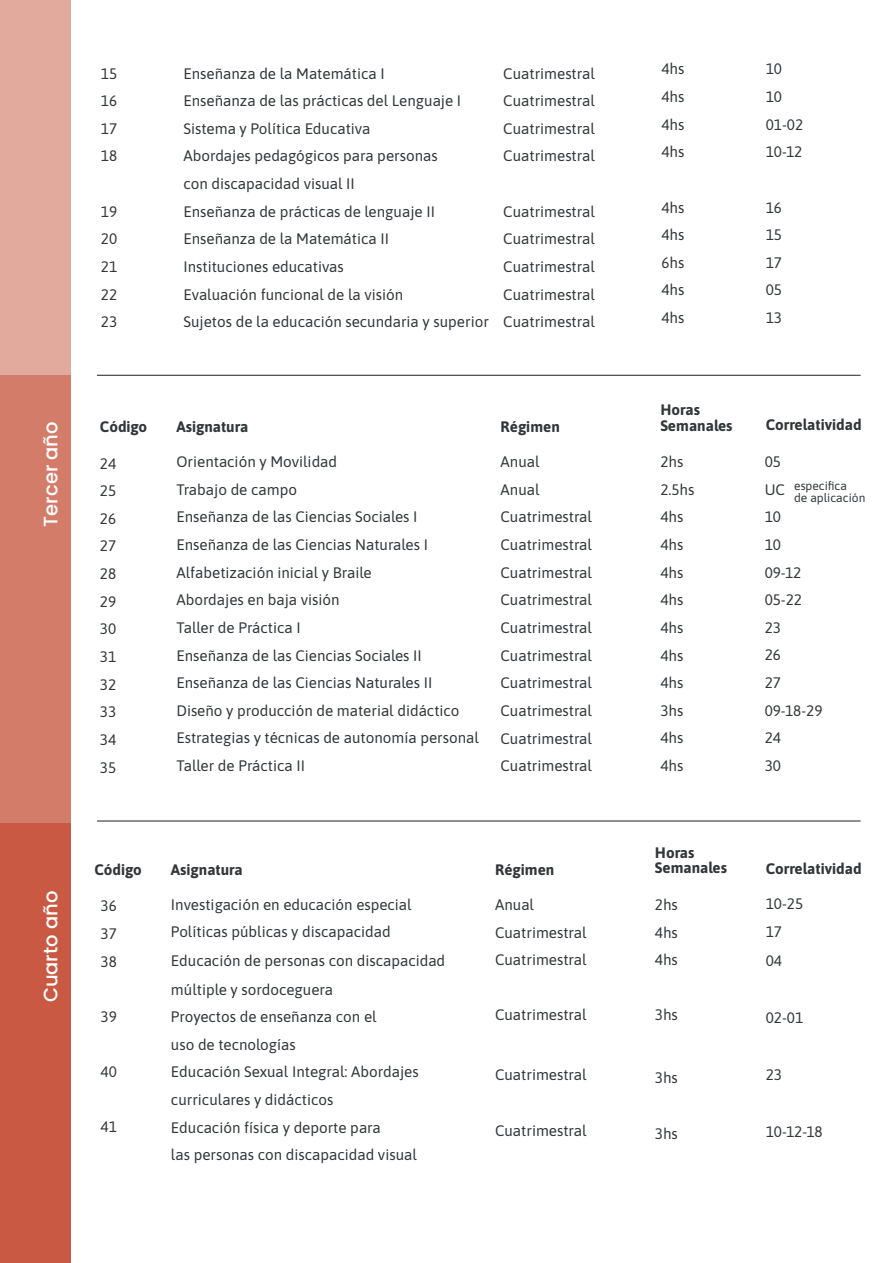
<style>
.page{position:relative;width:893px;height:1263px;background:#fff}
.page>*{position:absolute;margin:0;border:0;box-sizing:border-box;transform-origin:0 0}
.t1{font:500 19.5px "Poppins";color:#fff}
.t2{font:15.15px/27.6px "Asap";color:#333739;text-align:justify}
.t3{font:700 15.15px/15.1px "Asap";color:#333739}
.t4{font:12px/12px "Asap";color:#333739}
</style>
<div class="page">
<div style="left:0;top:375px;width:70px;height:888px;background:#d47c6a"></div>
<div style="left:0;top:822px;width:70px;height:441px;background:#c95942"></div>
<div style="left:0;top:0;width:70px;height:375px;background:#e2a99d"></div>
<hr style="left:97px;top:375px;width:764px;height:1px;background:#231f20">
<hr style="left:97px;top:821px;width:764px;height:1px;background:#231f20">
<p class="t1" style="left:39px;top:527px;width:107px;rotate:-90deg">Tercer año</p>
<p class="t1" style="left:39px;top:1002px;width:113px;rotate:-90deg">Cuarto año</p>
<p class="t2" style="left:101px;top:59px;width:18px">15<br>16<br>17<br>18</p>
<p class="t2" style="left:101px;top:197px;width:18px">19<br>20<br>21<br>22<br>23</p>
<p class="t2" style="left:183px;top:59px;width:307px;text-align:left">Enseñanza de la Matemática I<br>Enseñanza de las prácticas del Lenguaje I Sistema y Política Educativa<br>Abordajes pedagógicos para personas<br>con discapacidad visual II<br>Enseñanza de prácticas de lenguaje II Enseñanza de la Matemática II<br>Instituciones educativas<br>Evaluación funcional de la visión<br>Sujetos de la educación secundaria y superior</p>
<p class="t2" style="left:503px;top:59px;width:93px">Cuatrimestral Cuatrimestral Cuatrimestral Cuatrimestral</p>
<p class="t2" style="left:503px;top:197px;width:93px">Cuatrimestral Cuatrimestral Cuatrimestral Cuatrimestral Cuatrimestral</p>
<p class="t3" style="left:100px;top:419px;width:49px">Código</p>
<p class="t3" style="left:176px;top:419px;width:73px">Asignatura</p>
<p class="t3" style="left:501px;top:419px;width:61px">Régimen</p>
<p class="t2" style="left:661px;top:54px;width:24px">4hs 4hs 4hs 4hs</p>
<p class="t2" style="left:661px;top:193px;width:24px">4hs 4hs 6hs 4hs 4hs</p>
<p class="t3" style="left:660px;top:402px;width:74px">Horas<br>Semanales</p>
<p class="t2" style="left:766px;top:54px;width:39px;text-align:left">10<br>10<br>01-02<br>10-12</p>
<p class="t2" style="left:766px;top:193px;width:18px">16<br>15<br>17<br>05<br>13</p>
<p class="t3" style="left:766px;top:417px;width:97px">Correlatividad</p>
<p class="t2" style="left:176px;top:447px;width:304px;text-align:left">Orientación y Movilidad<br>Trabajo de campo<br>Enseñanza de las Ciencias Sociales I<br>Enseñanza de las Ciencias Naturales I<br>Alfabetización inicial y Braile<br>Abordajes en baja visión<br>Taller de Práctica I<br>Enseñanza de las Ciencias Sociales II<br>Enseñanza de las Ciencias Naturales II<br>Diseño y producción de material didáctico<br>Estrategias y técnicas de autonomía personal<br>Taller de Práctica II</p>
<p class="t2" style="left:501px;top:447px;width:93px;text-align:left">Anual<br>Anual<br>Cuatrimestral<br>Cuatrimestral<br>Cuatrimestral<br>Cuatrimestral<br>Cuatrimestral<br>Cuatrimestral<br>Cuatrimestral<br>Cuatrimestral<br>Cuatrimestral<br>Cuatrimestral</p>
<p class="t2" style="left:660px;top:447px;width:36px;text-align:left">2hs<br>2.5hs<br>4hs<br>4hs<br>4hs<br>4hs<br>4hs<br>4hs<br>4hs<br>3hs<br>4hs<br>4hs</p>
<p class="t2" style="left:100px;top:449px;width:18px">24<br>25<br>26<br>27<br>28<br>29<br>30<br>31<br>32<br>33<br>34<br>35</p>
<p class="t2" style="left:765px;top:447px;width:59px;text-align:left">05<br>UC<br>10<br>10<br>09-12<br>05-22<br>23<br>26<br>27<br>09-18-29<br>24<br>30</p>
<p class="t4" style="left:794px;top:479px;width:73px">especifica<br>de aplicación</p>
<p class="t3" style="left:95px;top:861px;width:49px">Código</p>
<p class="t3" style="left:171px;top:861px;width:73px">Asignatura</p>
<p class="t3" style="left:495px;top:861px;width:61px">Régimen</p>
<p class="t3" style="left:655px;top:844px;width:74px">Horas<br>Semanales</p>
<p class="t3" style="left:766px;top:860px;width:97px">Correlatividad</p>
<p class="t2" style="left:101px;top:891px;width:18px">36<br>37<br>38</p>
<p class="t2" style="left:101px;top:1002px;width:18px">39</p>
<p class="t2" style="left:101px;top:1057px;width:18px">40</p>
<p class="t2" style="left:101px;top:1112px;width:18px">41</p>
<p class="t2" style="left:171px;top:890px;width:276px;text-align:left">Investigación en educación especial<br>Políticas públicas y discapacidad<br>Educación de personas con discapacidad múltiple y sordoceguera<br>Proyectos de enseñanza con el<br>uso de tecnologías<br>Educación Sexual Integral: Abordajes curriculares y didácticos<br>Educación física y deporte para<br>las personas con discapacidad visual</p>
<p class="t2" style="left:495px;top:890px;width:93px;text-align:left">Anual<br>Cuatrimestral<br>Cuatrimestral</p>
<p class="t2" style="left:495px;top:1000px;width:93px">Cuatrimestral</p>
<p class="t2" style="left:495px;top:1060px;width:93px">Cuatrimestral</p>
<p class="t2" style="left:495px;top:1116px;width:93px">Cuatrimestral</p>
<p class="t2" style="left:655px;top:890px;width:24px">2hs 4hs 4hs</p>
<p class="t2" style="left:655px;top:1000px;width:24px">3hs</p>
<p class="t2" style="left:655px;top:1063px;width:24px">3hs</p>
<p class="t2" style="left:655px;top:1119px;width:24px">3hs</p>
<p class="t2" style="left:766px;top:888px;width:39px;line-height:28.5px;text-align:left">10-25<br>17<br>04</p>
<p class="t2" style="left:766px;top:1003px;width:39px">02-01</p>
<p class="t2" style="left:766px;top:1060px;width:18px">23</p>
<p class="t2" style="left:766px;top:1117px;width:59px">10-12-18</p>
</div>
